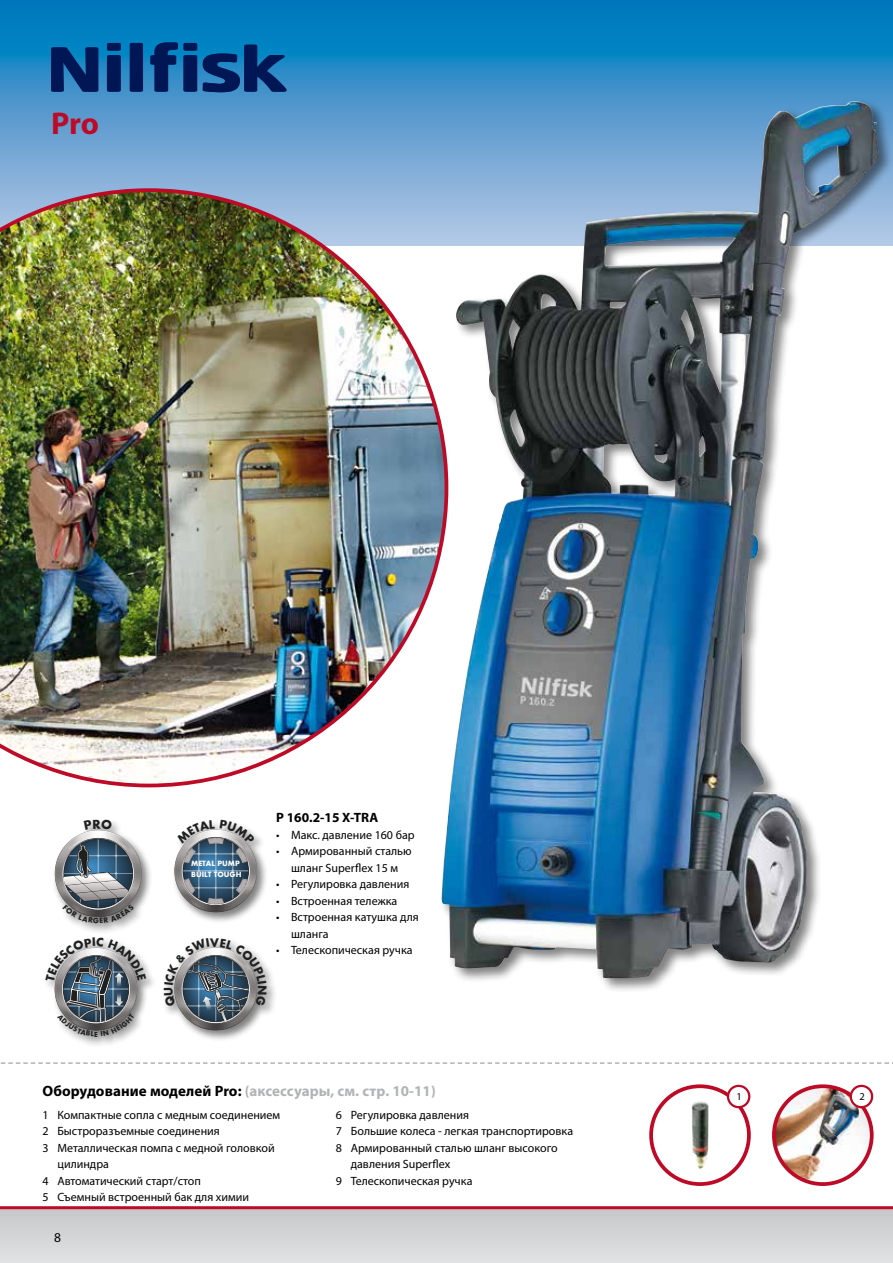
<style>
.page{position:relative;width:893px;height:1263px;background:#fff}
.page>*{position:absolute;margin:0;border:0;box-sizing:border-box;transform-origin:0 0}
.t1{font:700 31.5px "Myriad Pro";color:#bd0a26}
.t2{font:700 15px "Myriad Pro";letter-spacing:.005em;color:#b1b3b4}
.t3{font:700 13.5px "Myriad Pro";color:#000}
.t4{font:13.5px "Myriad Pro";color:#000}
.t5{font:12px/16.5px "Myriad Pro";color:#000;text-align:center}
.t6{font:10.5px "Myriad Pro";color:#000}
.t7{font:700 7.8px/10.6px "Aharoni";color:#fefefe}
.s1{color:#000}
</style>
<div class="page">
<svg style="left:0;top:0;width:893px;height:188px;background:#318ec8"></svg>
<svg style="left:0;top:1062px;width:893px;height:2px"></svg>
<img style="left:774px;top:1086px;width:98px;height:98px;border-radius:49px">
<div style="left:772px;top:1084px;width:102px;height:102px;border:4px solid #bd0a26;border-radius:50%"></div>
<img style="left:0;top:188px;width:438px;height:599px">
<div style="left:131px;top:43px;width:12px;height:49px;background:#001655"></div>
<div style="left:108px;top:55px;width:13px;height:37px;background:#001655"></div>
<div style="left:185px;top:55px;width:12px;height:37px;background:#001655"></div>
<div style="left:108px;top:43px;width:13px;height:8px;background:#001655"></div>
<div style="left:649px;top:1084px;width:102px;height:102px;border:4px solid #bd0a26;border-radius:50%"></div>
<img style="left:691px;top:1101px;width:17px;height:69px">
<div style="left:438px;top:98px;width:455px;height:895px;background:#000;opacity:.5"></div>
<img style="left:441px;top:101px;width:411px;height:877px">
<div style="left:172px;top:818px;width:96px;height:106px;background:#000;opacity:.5"></div>
<div style="left:161px;top:936px;width:117px;height:106px;background:#000;opacity:.5"></div>
<div style="left:43px;top:936px;width:114px;height:112px;background:#000;opacity:.5"></div>
<div style="left:52px;top:817px;width:101px;height:118px;background:#000;opacity:.5"></div>
<div style="left:0;top:1208px;width:893px;height:55px;background:linear-gradient(to right,#d4d5d6,#d4d4d6)"></div>
<hr style="left:0;top:1206px;width:893px;height:3px;background:#bd0a26">
<div style="left:851px;top:1086px;width:21px;height:21px;background:#fff;border-radius:50%"></div>
<div style="left:850px;top:1085px;width:23px;height:23px;border:2px solid #bd0a26;border-radius:50%"></div>
<div style="left:130px;top:43px;width:12px;height:49px;background:#001655"></div>
<svg style="left:51px;top:47px;width:47px;height:45px;background:#083472"></svg>
<div style="left:107px;top:55px;width:12px;height:37px;background:#001655"></div>
<div style="left:183px;top:55px;width:13px;height:37px;background:#001655"></div>
<div style="left:107px;top:43px;width:12px;height:8px;background:#001655"></div>
<div style="left:183px;top:43px;width:13px;height:8px;background:#001655"></div>
<svg style="left:150px;top:43px;width:28px;height:49px"></svg>
<svg style="left:203px;top:45px;width:85px;height:47px;background:#0c4b88"></svg>
<div style="left:728px;top:1086px;width:21px;height:21px;background:#fff;border-radius:50%"></div>
<div style="left:727px;top:1085px;width:23px;height:23px;border:2px solid #bd0a26;border-radius:50%"></div>
<svg style="left:174px;top:820px;width:83px;height:92px"></svg>
<svg style="left:164px;top:938px;width:103px;height:92px"></svg>
<svg style="left:45px;top:937px;width:101px;height:99px"></svg>
<svg style="left:55px;top:819px;width:87px;height:105px"></svg>
<h1 class="t1" style="left:51px;top:103px;width:49px">Pro</h1>
<p class="t7" style="left:191px;top:859px;width:52px">METAL PUMP<br>BUILT TOUGH</p>
<p class="t3" style="left:276px;top:809px;width:104px">P 160.2-15 X-TRA</p>
<p class="t5" style="left:276px;top:826px;width:140px">• Макс. давление 160 бар</p>
<p class="t5" style="left:276px;top:843px;width:137px">• Армированный сталью шланг Superflex 15 м</p>
<p class="t5" style="left:276px;top:876px;width:135px">• Регулировка давления</p>
<p class="t5" style="left:276px;top:892px;width:123px">• Встроенная тележка</p>
<p class="t5" style="left:291px;top:909px;width:129px;text-align:left;text-indent:-15px">• Встроенная катушка для шланга</p>
<p class="t5" style="left:276px;top:942px;width:138px">• Телескопическая ручка</p>
<p class="t2" style="left:43px;top:1081px;width:395px"><span class="s1">Оборудование моделей Pro:</span> (аксессуары, см. стр. 10-11)</p>
<p class="t5" style="left:43px;top:1106px;width:239px">1 Компактные сопла с медным соединением</p>
<p class="t5" style="left:43px;top:1123px;width:179px">2 Быстроразъемные соединения</p>
<p class="t5" style="left:43px;top:1139px;width:234px">3 Металлическая помпа с медной головкой</p>
<p class="t5" style="left:57px;top:1156px;width:53px">цилиндра</p>
<p class="t5" style="left:43px;top:1172px;width:160px">4 Автоматический старт/стоп</p>
<p class="t5" style="left:43px;top:1189px;width:208px">5 Съемный встроенный бак для химии</p>
<p class="t4" style="left:54px;top:1229px;width:8px">8</p>
<p class="t5" style="left:336px;top:1106px;width:135px">6 Регулировка давления</p>
<p class="t5" style="left:336px;top:1123px;width:239px">7 Большие колеса - легкая транспортировка</p>
<p class="t5" style="left:336px;top:1139px;width:223px">8 Армированный сталью шланг высокого</p>
<p class="t5" style="left:351px;top:1156px;width:101px">давления Superflex</p>
<p class="t5" style="left:336px;top:1172px;width:138px">9 Телескопическая ручка</p>
<p class="t6" style="left:737px;top:1090px;width:7px">1</p>
<p class="t6" style="left:859px;top:1090px;width:7px">2</p>
</div>
